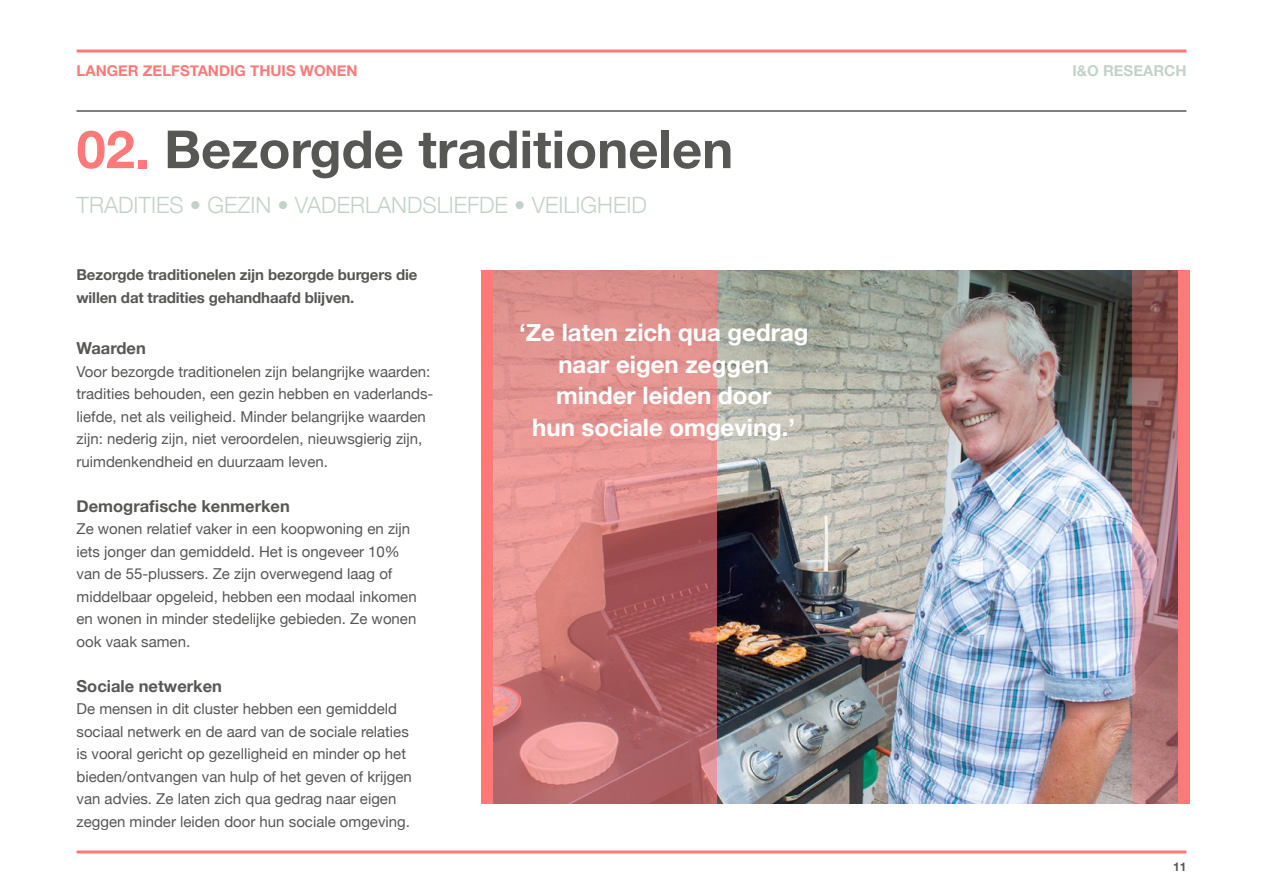
<style>
.page{position:relative;width:1263px;height:893px;background:#fff}
.page>*{position:absolute;margin:0;border:0;box-sizing:border-box;transform-origin:0 0}
.t1{font:700 52.5px "Helvetica Neue";color:#575756}
.t2{font:700 24px/31.5px "Helvetica Neue";color:#fff;text-align:center}
.t3{font:300 22.5px "Helvetica Neue";color:#c3d2c8}
.t4{font:700 16.5px "Helvetica Neue";color:#575756}
.t5{font:15px/22.5px "Helvetica Neue";color:#575756}
.t6{font:700 15px/22.5px "Helvetica Neue";letter-spacing:-.01em;color:#575756}
.t7{font:700 15px "Helvetica Neue";color:#ff7979}
.t8{font:700 15px "Helvetica Neue";color:#c3d2c8}
.t9{font:700 12px "Helvetica Neue";color:#575756}
.s1{color:#ff7979}
</style>
<div class="page">
<hr style="left:77px;top:111px;width:1109px;height:1px;background:#000">
<hr style="left:77px;top:850px;width:1109px;height:3px;background:#ff7979">
<hr style="left:77px;top:50px;width:1109px;height:3px;background:#ff7979">
<img style="left:716px;top:469px;width:416px;height:335px">
<img style="left:716px;top:270px;width:416px;height:199px">
<svg style="left:492px;top:270px;width:224px;height:534px;background:#cf7f7e"></svg>
<svg style="left:1132px;top:270px;width:46px;height:534px;background:#a06b6e"></svg>
<div style="left:1178px;top:270px;width:12px;height:534px;background:#ff7979"></div>
<div style="left:481px;top:270px;width:11px;height:534px;background:#ff7979"></div>
<p class="t7" style="left:77px;top:59px;width:283px">LANGER ZELFSTANDIG THUIS WONEN</p>
<p class="t8" style="left:1072px;top:59px;width:115px">I&amp;O RESEARCH</p>
<h1 class="t1" style="left:77px;top:108px;width:658px"><span class="s1">02.</span> Bezorgde traditionelen</h1>
<h3 class="t3" style="left:77px;top:187px;width:572px">TRADITIES • GEZIN • VADERLANDSLIEFDE • VEILIGHEID</h3>
<p class="t6" style="left:77px;top:264px;width:342px">Bezorgde traditionelen zijn bezorgde burgers die willen dat tradities gehandhaafd blijven.</p>
<p class="t4" style="left:77px;top:335px;width:71px">Waarden</p>
<p class="t5" style="left:77px;top:361px;width:357px">Voor bezorgde traditionelen zijn belangrijke waarden: tradities behouden, een gezin hebben en vaderlands&shy;liefde, net als veiligheid. Minder belangrijke waarden zijn: nederig zijn, niet veroordelen, nieuwsgierig zijn, ruimdenkendheid en duurzaam leven.</p>
<p class="t4" style="left:77px;top:493px;width:215px">Demografische kenmerken</p>
<p class="t5" style="left:77px;top:518px;width:342px">Ze wonen relatief vaker in een koopwoning en zijn iets jonger dan gemiddeld. Het is ongeveer 10% van de 55-plussers. Ze zijn overwegend laag of middelbaar opgeleid, hebben een modaal inkomen en wonen in minder stedelijke gebieden. Ze wonen ook vaak samen.</p>
<p class="t4" style="left:77px;top:673px;width:147px">Sociale netwerken</p>
<p class="t5" style="left:77px;top:698px;width:337px">De mensen in dit cluster hebben een gemiddeld sociaal netwerk en de aard van de sociale relaties is vooral gericht op gezelligheid en minder op het bieden/ontvangen van hulp of het geven of krijgen van advies. Ze laten zich qua gedrag naar eigen zeggen minder leiden door hun sociale omgeving.</p>
<h2 class="t2" style="left:519px;top:318px;width:291px">‘Ze laten zich qua gedrag naar eigen zeggen minder leiden door<br>hun sociale omgeving.’</h2>
<p class="t9" style="left:1173px;top:857px;width:15px">11</p>
</div>
